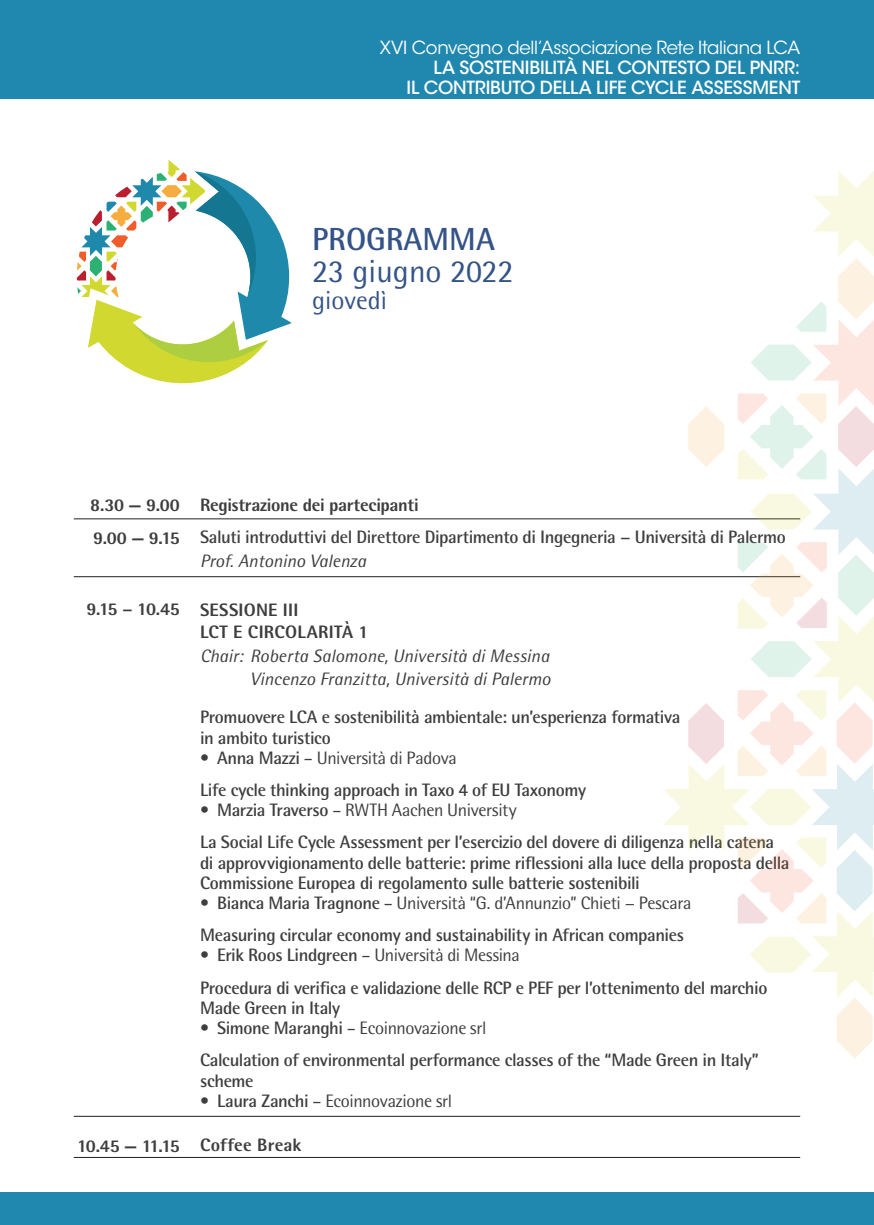
<style>
.page{position:relative;width:874px;height:1225px;background:#fff}
.page>*{position:absolute;margin:0;border:0;box-sizing:border-box;transform-origin:0 0}
.t1{font:32px "Rotis Semi Sans Std";color:#345386}
.t2{font:700 32px "Rotis Semi Sans Std";color:#345386}
.t3{font:26px "Rotis Semi Sans Std";color:#345386}
.t4{font:700 18px/32px "Rotis Semi Sans Std";letter-spacing:-.025em;color:#3e3e3f}
.t5{font:italic 18px/23.6px "Rotis Semi Sans Std";color:#3e3e3f;text-align:right}
.t6{font:500 18px/20px "ITC Avant Garde Std";letter-spacing:-.015em;color:#fff;text-align:right}
.t7{font:800 18px/33px "Rotis Semi Sans Std";letter-spacing:-.01em;color:#3e3e3f}
.t8{font:18px "ITC Avant Garde Std";letter-spacing:-.015em;color:#fff}
.t9{font:800 18px/21.6px "Rotis Semi Sans Std";letter-spacing:.01em;color:#3e3e3f}
.t10{font:18px "Rotis Semi Sans Std";letter-spacing:-.02em;color:#3e3e3f}
.s1{font-weight:400}
.s2{font-weight:700}
</style>
<div class="page">
<svg style="left:525px;top:519px;width:137px;height:59px"></svg>
<div style="left:0;top:1192px;width:873px;height:33px;background:#2088ae"></div>
<div style="left:0;top:0;width:873px;height:98px;background:#2088ae"></div>
<hr style="left:74px;top:518px;width:725px;height:1px;background:#231f20">
<hr style="left:74px;top:576px;width:725px;height:1px;background:#231f20">
<hr style="left:74px;top:1115px;width:725px;height:1px;background:#231f20">
<hr style="left:74px;top:1157px;width:725px;height:1px;background:#231f20">
<svg style="left:77px;top:160px;width:213px;height:223px"></svg>
<svg style="left:662px;top:171px;width:211px;height:887px"></svg>
<p class="t8" style="left:379px;top:37px;width:421px">XVI Convegno dell’Associazione Rete Italiana LCA</p>
<p class="t6" style="left:406px;top:58px;width:395px">LA SOSTENIBILITÀ NEL CONTESTO DEL PNRR:<br>IL CONTRIBUTO DELLA LIFE CYCLE ASSESSMENT</p>
<h1 class="t2" style="left:312px;top:219px;width:184px">PROGRAMMA</h1>
<h1 class="t1" style="left:312px;top:252px;width:203px">23 giugno 2022</h1>
<h2 class="t3" style="left:312px;top:284px;width:76px">giovedì</h2>
<p class="t7" style="left:90px;top:488px;width:91px">8.30 — 9.00<br>9.00 — 9.15</p>
<p class="t7" style="left:87px;top:592px;width:95px">9.15 − 10.45</p>
<p class="t7" style="left:77px;top:1129px;width:104px">10.45 — 11.15</p>
<p class="t7" style="left:200px;top:488px;width:220px">Registrazione dei partecipanti</p>
<p class="t4" style="left:200px;top:520px;width:587px">Saluti introduttivi del Direttore Dipartimento di Ingegneria − Università di Palermo</p>
<p class="t5" style="left:200px;top:548px;width:167px">Prof. Antonino Valenza</p>
<p class="t9" style="left:200px;top:599px;width:170px">SESSIONE III<br>LCT E CIRCOLARITÀ 1</p>
<p class="t5" style="left:200px;top:643px;width:352px">Chair: Roberta Salomone, Università di Messina<br>Vincenzo Franzitta, Università di Palermo</p>
<p class="t4" style="left:200px;top:706px;width:481px;line-height:20.8px">Promuovere LCA e sostenibilità ambientale: un’esperienza formativa in ambito turistico</p>
<p class="t4" style="left:200px;top:741px;width:387px"><span class="s1">•</span> Anna Mazzi <span class="s1">– Università di Padova<br></span>Life cycle thinking approach in Taxo 4 of EU Taxonomy</p>
<p class="t4" style="left:200px;top:793px;width:575px"><span class="s1">•</span> Marzia Traverso <span class="s1">– RWTH Aachen University<br></span>La Social Life Cycle Assessment per l’esercizio del dovere di diligenza nella catena</p>
<p class="t4" style="left:200px;top:852px;width:590px;line-height:20.8px">di approvvigionamento delle batterie: prime riflessioni alla luce della proposta della<br>Commissione Europea di regolamento sulle batterie sostenibili</p>
<p class="t4" style="left:200px;top:887px;width:492px"><span class="s1">•</span> Bianca Maria Tragnone <span class="s1">– Università “G. d’Annunzio” Chieti − Pescara<br></span>Measuring circular economy and sustainability in African companies</p>
<p class="t4" style="left:200px;top:939px;width:568px"><span class="s1">•</span> Erik Roos Lindgreen <span class="s1">– Università di Messina<br></span>Procedura di verifica e validazione delle RCP e PEF per l’ottenimento del marchio</p>
<p class="t4" style="left:200px;top:991px;width:142px">Made Green in Italy</p>
<p class="t4" style="left:200px;top:1011px;width:560px"><span class="s1">•</span> Simone Maranghi <span class="s1">– Ecoinnovazione srl<br></span>Calculation of environmental performance classes of the “Made Green in Italy”</p>
<p class="t4" style="left:200px;top:1064px;width:55px">scheme</p>
<p class="t10" style="left:200px;top:1090px;width:253px">• <span class="s2">Laura Zanchi</span> – Ecoinnovazione srl</p>
<p class="t9" style="left:200px;top:1134px;width:103px">Coffee Break</p>
</div>
